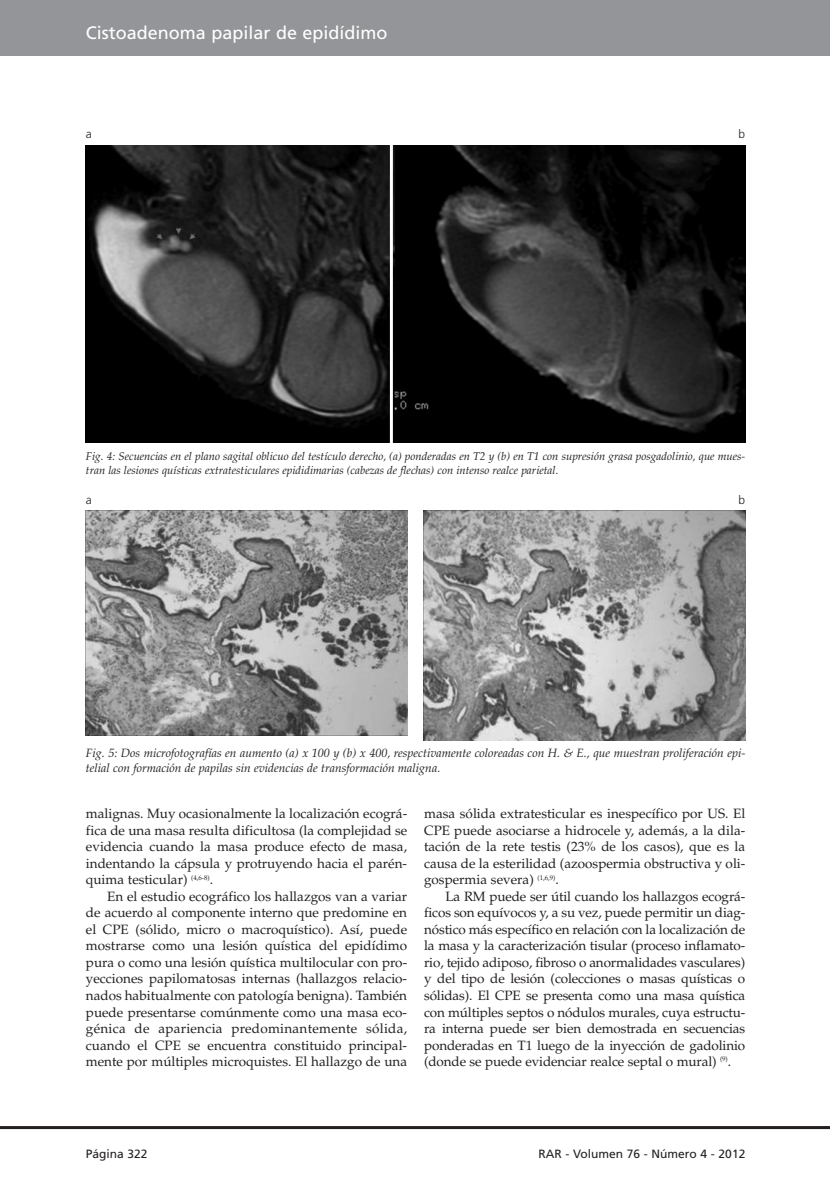
<style>
.page{position:relative;width:830px;height:1190px;background:#fff}
.page>*{position:absolute;margin:0;border:0;box-sizing:border-box;transform-origin:0 0}
.t1{font:18px "Frutiger";color:#fff}
.t2{font:13.5px/16.5px "Palatino";color:#231f20;text-align:justify}
.t3{font:italic 12px/14.2px "Palatino";color:#231f20}
.t4{font:12px "Frutiger";color:#231f20}
.t5{font:300 12px "Frutiger";color:#231f20}
.t6{font:italic 11.25px/14.2px "Palatino";color:#231f20}
</style>
<div class="page">
<div style="left:0;top:0;width:830px;height:56px;background:#939598"></div>
<hr style="left:0;top:1126px;width:830px;height:3px;background:#231f20">
<img style="left:86px;top:145px;width:659px;height:297px">
<svg style="left:86px;top:735px;width:322px;height:1px"></svg>
<img style="left:86px;top:511px;width:322px;height:224px">
<img style="left:423px;top:511px;width:322px;height:229px">
<hr style="left:390px;top:141px;width:3px;height:304px;background:#fff">
<h1 class="t1" style="left:86px;top:26px;width:303px">Cistoadenoma papilar de epidídimo</h1>
<p class="t5" style="left:86px;top:129px;width:7px">a</p>
<p class="t5" style="left:738px;top:129px;width:8px">b</p>
<p class="t6" style="left:86px;top:450px;width:661px">Fig. 4: Secuencias en el plano sagital oblicuo del testículo derecho, (a) ponderadas en T2 y (b) en T1 con supresión grasa posgadolinio, que mues&shy;tran las lesiones quísticas extratesticulares epididimarias (cabezas de flechas) con intenso realce parietal.</p>
<p class="t5" style="left:86px;top:495px;width:7px">a</p>
<p class="t5" style="left:738px;top:495px;width:8px">b</p>
<p class="t3" style="left:86px;top:747px;width:661px">Fig. 5: Dos microfotografías en aumento (a) x 100 y (b) x 400, respectivamente coloreadas con H. &amp; E., que muestran proliferación epi&shy;telial con formación de papilas sin evidencias de transformación maligna.</p>
<p class="t2" style="left:86px;top:807px;width:323px">malignas. Muy ocasionalmente la localización ecográ&shy;fica de una masa resulta dificultosa (la complejidad se evidencia cuando la masa produce efecto de masa, indentando la cápsula y protruyendo hacia el parén&shy;quima testicular) <sup>(4,6-8)</sup>.</p>
<p class="t2" style="left:86px;top:889px;width:323px;text-indent:21px">En el estudio ecográfico los hallazgos van a variar de acuerdo al componente interno que predomine en el CPE (sólido, micro o macroquístico). Así, puede mostrarse como una lesión quística del epidídimo pura o como una lesión quística multilocular con pro&shy;yecciones papilomatosas internas (hallazgos relacio&shy;nados habitualmente con patología benigna). También puede presentarse comúnmente como una masa eco&shy;génica de apariencia predominantemente sólida, cuando el CPE se encuentra constituido principal&shy;mente por múltiples microquistes. El hallazgo de una</p>
<p class="t2" style="left:424px;top:807px;width:323px">masa sólida extratesticular es inespecífico por US. El CPE puede asociarse a hidrocele y, además, a la dila&shy;tación de la rete testis (23% de los casos), que es la causa de la esterilidad (azoospermia obstructiva y oli&shy;gospermia severa) <sup>(1,6,9)</sup>.</p>
<p class="t2" style="left:424px;top:889px;width:323px;text-indent:21px">La RM puede ser útil cuando los hallazgos ecográ&shy;ficos son equívocos y, a su vez, puede permitir un diag&shy;nóstico más específico en relación con la localización de la masa y la caracterización tisular (proceso inflamato&shy;rio, tejido adiposo, fibroso o anormalidades vasculares) y del tipo de lesión (colecciones o masas quísticas o sólidas). El CPE se presenta como una masa quística con múltiples septos o nódulos murales, cuya estructu&shy;ra interna puede ser bien demostrada en secuencias ponderadas en T1 luego de la inyección de gadolinio (donde se puede evidenciar realce septal o mural) <sup>(9)</sup>.</p>
<p class="t4" style="left:86px;top:1148px;width:63px">Página 322</p>
<p class="t4" style="left:538px;top:1148px;width:208px">RAR - Volumen 76 - Número 4 - 2012</p>
</div>
